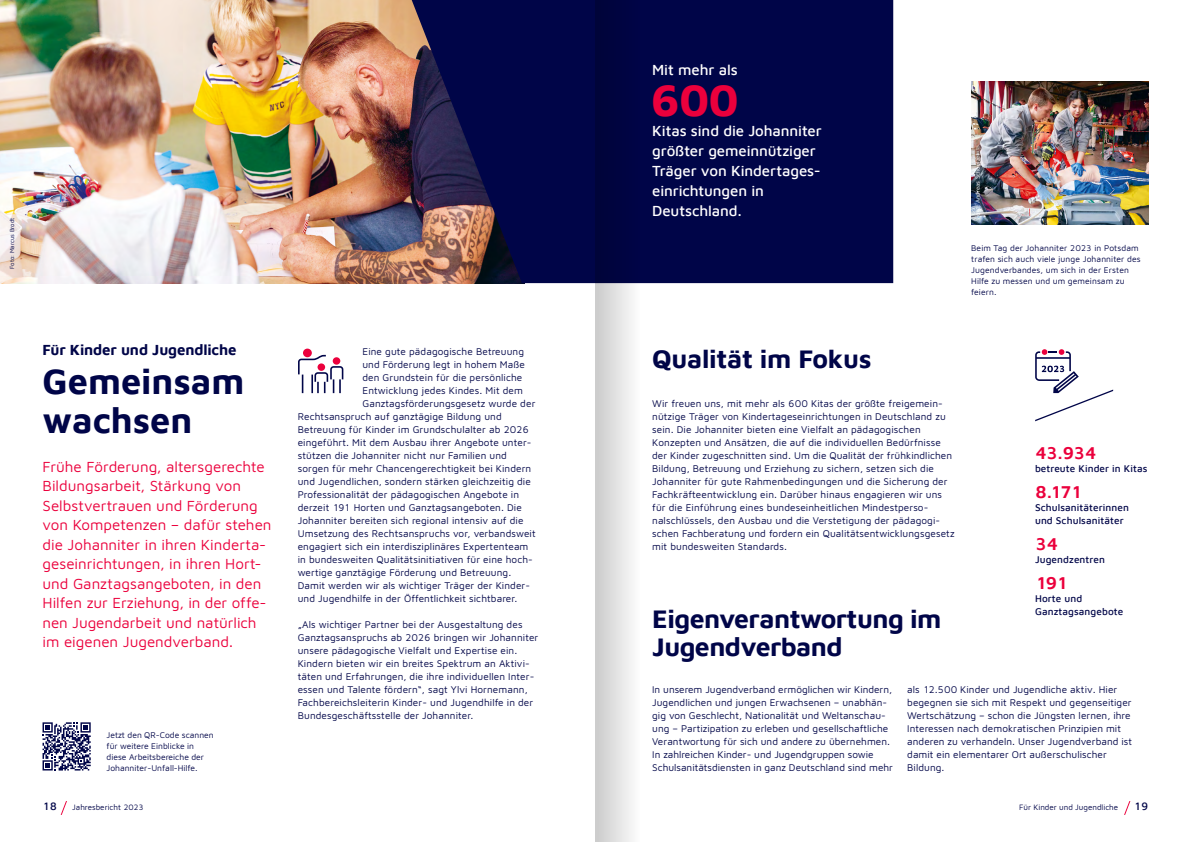
<style>
.page{position:relative;width:1191px;height:842px;background:#fff}
.page>*{position:absolute;margin:0;border:0;box-sizing:border-box;transform-origin:0 0}
.t1{font:700 45px "Maven Johanniter";color:#eb003c}
.t2{font:700 36px/39px "Maven Johanniter";color:#000548}
.t3{font:700 26px/28.6px "Maven Johanniter";letter-spacing:-.02em;color:#000548}
.t4{font:600 18px "Maven Johanniter";letter-spacing:-.06em;color:#eb003c}
.t5{font:15px/19.5px "Maven Johanniter";color:#eb003c}
.t6{font:500 15px/20px "Maven Johanniter";letter-spacing:-.005em;color:#fff}
.t7{font:700 15px "Maven Johanniter";letter-spacing:-.01em;color:#000548}
.t8{font:500 11px "Maven Johanniter";color:#000548}
.t9{font:10px/13px "Maven Johanniter";letter-spacing:.01em;color:#000548}
.t10{font:500 10px/13px "Maven Johanniter";letter-spacing:.01em;color:#000548}
.t11{font:8.5px/11px "Maven Johanniter";letter-spacing:.01em;color:#000548}
.t12{font:8px "Maven Johanniter";color:#000548}
.t13{font:6px "Maven Johanniter";color:#fff}
.t14{font:6px "Maven Johanniter";color:#000548}
</style>
<div class="page">
<img style="left:0;top:0;width:412px;height:283px">
<div style="left:303px;top:349px;width:9px;height:8px;background:#eb003c;border-radius:50%"></div>
<svg style="left:298px;top:354px;width:46px;height:40px"></svg>
<img style="left:1003px;top:81px;width:145px;height:144px">
<svg style="left:412px;top:0;width:591px;height:283px;fill:#000548"></svg>
<svg style="left:1035px;top:349px;width:79px;height:73px"></svg>
<svg style="left:43px;top:722px;width:48px;height:48px"></svg>
<svg style="left:1124px;top:801px;width:6px;height:14px"></svg>
<svg style="left:60px;top:801px;width:7px;height:14px"></svg>
<svg style="left:595px;top:0;width:68px;height:842px"></svg>
<p class="t14" style="left:8px;top:269px;width:53px;rotate:-90deg">Foto: Marcus Brodt</p>
<h3 class="t6" style="left:652px;top:58px;width:87px">Mit mehr als</h3>
<h1 class="t1" style="left:650px;top:68px;width:90px">600</h1>
<h3 class="t6" style="left:652px;top:119px;width:171px">Kitas sind die Johanniter größter gemeinnütziger<br>Träger von Kindertages&shy;einrichtungen in<br>Deutschland.</h3>
<p class="t13" style="left:973px;top:219px;width:66px;rotate:-90deg">Foto: Andreas Schoelzel</p>
<p class="t11" style="left:971px;top:242px;width:171px">Beim Tag der Johanniter 2023 in Potsdam trafen sich auch viele junge Johanniter des<br>Jugendverbandes, um sich in der Ersten<br>Hilfe zu messen und um gemeinsam zu feiern.</p>
<h3 class="t7" style="left:42px;top:339px;width:196px">Für Kinder und Jugendliche</h3>
<h3 class="t3" style="left:652px;top:342px;width:221px">Qualität im Fokus</h3>
<p class="t9" style="left:362px;top:344px;width:163px">Eine gute pädagogische Betreuung</p>
<p class="t9" style="left:362px;top:357px;width:164px">und Förderung legt in hohem Maße</p>
<p class="t9" style="left:362px;top:370px;width:161px">den Grundstein für die persönliche</p>
<p class="t9" style="left:362px;top:383px;width:162px">Entwicklung jedes Kindes. Mit dem</p>
<p class="t9" style="left:362px;top:396px;width:174px">Ganztagsförderungsgesetz wurde der</p>
<p class="t9" style="left:298px;top:409px;width:205px">Rechtsanspruch auf ganztägige Bildung und</p>
<p class="t9" style="left:298px;top:422px;width:233px">Betreuung für Kinder im Grundschulalter ab 2026</p>
<p class="t9" style="left:298px;top:435px;width:235px">eingeführt. Mit dem Ausbau ihrer Angebote unter-</p>
<p class="t9" style="left:298px;top:448px;width:211px">stützen die Johanniter nicht nur Familien und</p>
<p class="t9" style="left:298px;top:461px;width:235px">sorgen für mehr Chancengerechtigkeit bei Kindern</p>
<p class="t9" style="left:298px;top:474px;width:235px">und Jugendlichen, sondern stärken gleichzeitig die</p>
<p class="t9" style="left:298px;top:487px;width:223px">Professionalität der pädagogischen Angebote in</p>
<p class="t9" style="left:298px;top:500px;width:226px">derzeit 191 Horten und Ganztagsangeboten. Die</p>
<p class="t9" style="left:298px;top:513px;width:227px">Johanniter bereiten sich regional intensiv auf die</p>
<p class="t9" style="left:298px;top:526px;width:239px">Umsetzung des Rechtsanspruchs vor, verbandsweit</p>
<p class="t9" style="left:298px;top:539px;width:232px">engagiert sich ein interdisziplinäres Expertenteam</p>
<p class="t9" style="left:298px;top:552px;width:237px">in bundesweiten Qualitätsinitiativen für eine hoch-</p>
<p class="t9" style="left:298px;top:565px;width:215px">wertige ganztägige Förderung und Betreuung.</p>
<p class="t9" style="left:298px;top:578px;width:234px">Damit werden wir als wichtiger Träger der Kinder-</p>
<p class="t9" style="left:298px;top:591px;width:221px">und Jugendhilfe in der Öffentlichkeit sichtbarer.</p>
<p class="t9" style="left:298px;top:617px;width:242px">„Als wichtiger Partner bei der Ausgestaltung des Ganztagsanspruchs ab 2026 bringen wir Johanniter unsere pädagogische Vielfalt und Expertise ein.<br>Kindern bieten wir ein breites Spektrum an Aktivi&shy;täten und Erfahrungen, die ihre individuellen Inter&shy;essen und Talente fördern“, sagt Ylvi Hornemann, Fachbereichsleiterin Kinder- und Jugendhilfe in der Bundesgeschäftsstelle der Johanniter.</p>
<h2 class="t2" style="left:42px;top:359px;width:203px">Gemeinsam wachsen</h2>
<p class="t9" style="left:652px;top:396px;width:304px">Wir freuen uns, mit mehr als 600 Kitas der größte freigemein&shy;nützige Träger von Kindertageseinrichtungen in Deutschland zu sein. Die Johanniter bieten eine Vielfalt an pädagogischen Konzepten und Ansätzen, die auf die individuellen Bedürfnisse der Kinder zugeschnitten sind. Um die Qualität der frühkindlichen Bildung, Betreuung und Erziehung zu sichern, setzen sich die Johanniter für gute Rahmenbedingungen und die Sicherung der Fachkräfteentwicklung ein. Darüber hinaus engagieren wir uns für die Einführung eines bundeseinheitlichen Mindestperso&shy;nalschlüssels, den Ausbau und die Verstetigung der pädagogi&shy;schen Fachberatung und fordern ein Qualitätsentwicklungsgesetz mit bundesweiten Standards.</p>
<h3 class="t4" style="left:1035px;top:440px;width:63px">43.934</h3>
<p class="t10" style="left:1035px;top:461px;width:114px">betreute Kinder in Kitas</p>
<h3 class="t4" style="left:1035px;top:479px;width:49px">8.171</h3>
<p class="t10" style="left:1035px;top:500px;width:95px">Schulsanitäterinnen und Schulsanitäter</p>
<h3 class="t4" style="left:1035px;top:531px;width:25px">34</h3>
<p class="t10" style="left:1035px;top:552px;width:71px">Jugendzentren</p>
<h3 class="t4" style="left:1035px;top:570px;width:34px">191</h3>
<p class="t10" style="left:1035px;top:591px;width:90px">Horte und<br>Ganztagsangebote</p>
<p class="t5" style="left:43px;top:456px;width:230px">Frühe Förderung, altersgerechte<br>Bildungsarbeit, Stärkung von<br>Selbstvertrauen und Förderung von Kompetenzen – dafür stehen die Johanniter in ihren Kinderta&shy;geseinrichtungen, in ihren Hort&shy;und Ganztagsangeboten, in den<br>Hilfen zur Erziehung, in der offe&shy;nen Jugendarbeit und natürlich im eigenen Jugendverband.</p>
<h3 class="t3" style="left:652px;top:602px;width:291px">Eigenverantwortung im<br>Jugendverband</h3>
<p class="t9" style="left:652px;top:682px;width:242px">In unserem Jugendverband ermöglichen wir Kindern, Jugendlichen und jungen Erwachsenen – unabhän&shy;gig von Geschlecht, Nationalität und Weltanschau&shy;ung – Partizipation zu erleben und gesellschaftliche Verantwortung für sich und andere zu übernehmen.<br>In zahlreichen Kinder- und Jugendgruppen sowie Schulsanitätsdiensten in ganz Deutschland sind mehr</p>
<p class="t9" style="left:907px;top:682px;width:226px">als 12.500 Kinder und Jugendliche aktiv. Hier begegnen sie sich mit Respekt und gegenseitiger Wertschätzung – schon die Jüngsten lernen, ihre Interessen nach demokratischen Prinzipien mit anderen zu verhandeln. Unser Jugendverband ist damit ein elementarer Ort außerschulischer Bildung.</p>
<p class="t11" style="left:106px;top:729px;width:109px">Jetzt den QR-Code scannen für weitere Einblicke in diese Arbeitsbereiche der<br>Johanniter-Unfall-Hilfe.</p>
<p class="t8" style="left:43px;top:798px;width:16px">18</p>
<p class="t12" style="left:72px;top:801px;width:73px">Jahresbericht 2023</p>
<p class="t12" style="left:1019px;top:801px;width:100px">Für Kinder und Jugendliche</p>
<p class="t8" style="left:1134px;top:798px;width:16px">19</p>
</div>
